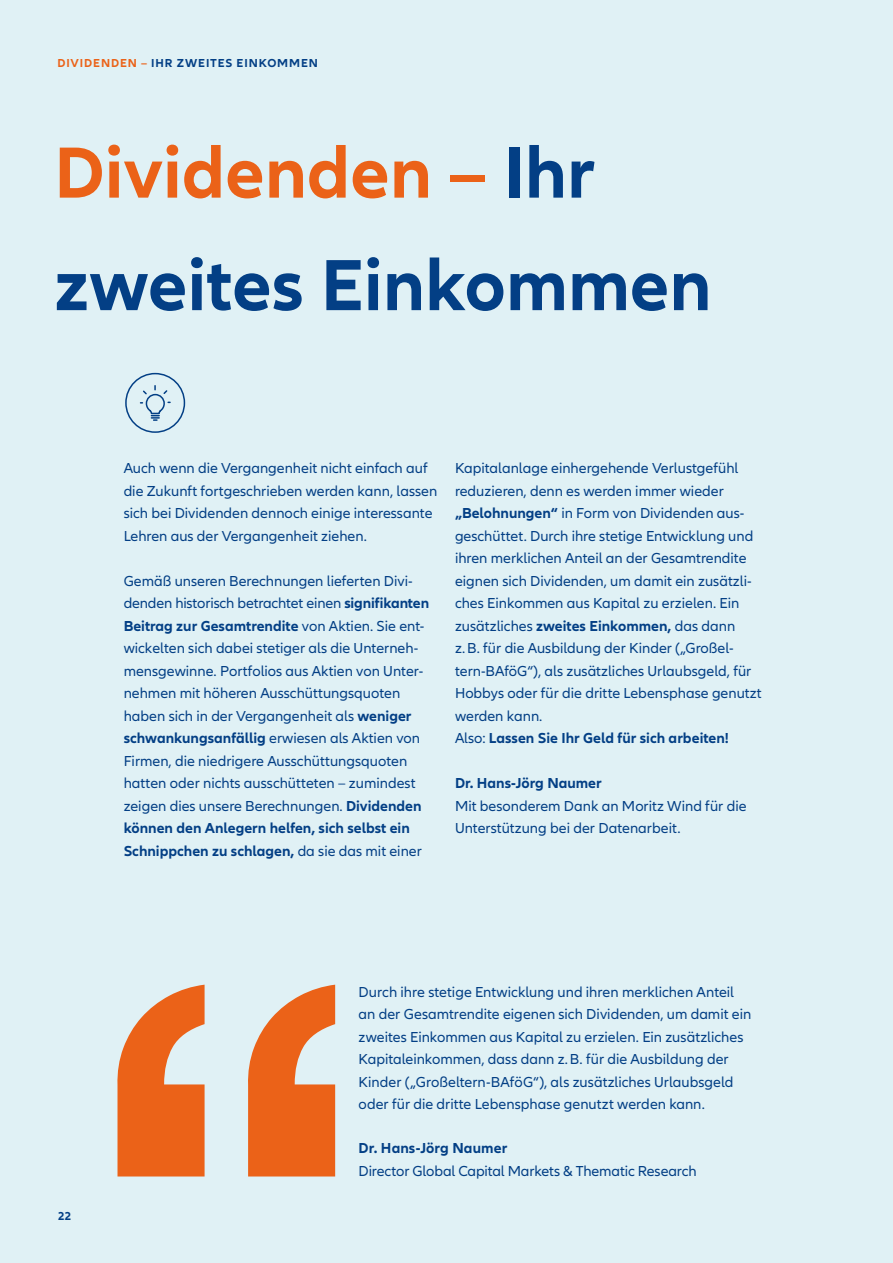
<style>
.page{position:relative;width:893px;height:1263px;background:#e0f1f5}
.page>*{position:absolute;margin:0;border:0;box-sizing:border-box;transform-origin:0 0}
.t1{font:700 75px/112.5px "Allianz Neo";color:#033f85}
.t2{font:15px/22.5px "Allianz Neo";color:#033f85}
.t3{font:700 15px "Allianz Neo";color:#033f85}
.t4{font:700 12px "Allianz Neo";letter-spacing:.075em;color:#033f85}
.s1{color:#eb6218}
.s2{font-weight:700}
</style>
<div class="page">
<svg style="left:117px;top:985px;width:218px;height:191px"></svg>
<svg style="left:125px;top:372px;width:61px;height:61px"></svg>
<p class="t4" style="left:57px;top:56px;width:262px"><span class="s1">DIVIDENDEN –</span> IHR ZWEITES EINKOMMEN</p>
<h1 class="t1" style="left:54px;top:118px;width:659px"><span class="s1">Dividenden –</span> Ihr zweites Einkommen</h1>
<p class="t2" style="left:124px;top:457px;width:315px">Auch wenn die Vergangenheit nicht einfach auf die Zukunft fortgeschrieben werden kann, lassen sich bei Dividenden dennoch einige interessante Lehren aus der Vergangenheit ziehen.</p>
<p class="t2" style="left:124px;top:570px;width:307px">Gemäß unseren Berechnungen lieferten Divi&shy;denden historisch betrachtet einen <span class="s2">signifikanten Beitrag zur Gesamtrendite</span> von Aktien. Sie ent&shy;wickelten sich dabei stetiger als die Unterneh&shy;mensgewinne. Portfolios aus Aktien von Unter&shy;nehmen mit höheren Ausschüttungsquoten haben sich in der Vergangenheit als <span class="s2">weniger schwankungsanfällig</span> erwiesen als Aktien von Firmen, die niedrigere Ausschüttungsquoten hatten oder nichts ausschütteten – zumindest zeigen dies unsere Berechnungen. <span class="s2">Dividenden können den Anlegern helfen, sich selbst ein Schnippchen zu schlagen,</span> da sie das mit einer</p>
<p class="t2" style="left:455px;top:457px;width:308px">Kapitalanlage einhergehende Verlustgefühl reduzieren, denn es werden immer wieder <span class="s2">„Belohnungen“</span> in Form von Dividenden aus&shy;geschüttet. Durch ihre stetige Entwicklung und ihren merklichen Anteil an der Gesamtrendite eignen sich Dividenden, um damit ein zusätzli&shy;ches Einkommen aus Kapital zu erzielen. Ein zusätzliches <span class="s2">zweites Einkommen,</span> das dann z.B. für die Ausbildung der Kinder („Großel&shy;tern-BAföG“), als zusätzliches Urlaubsgeld, für Hobbys oder für die dritte Lebensphase genutzt werden kann.<br>Also: <span class="s2">Lassen Sie Ihr Geld für sich arbeiten!</span></p>
<p class="t3" style="left:455px;top:775px;width:148px">Dr. Hans-Jörg Naumer</p>
<p class="t2" style="left:455px;top:795px;width:293px">Mit besonderem Dank an Moritz Wind für die<br>Unterstützung bei der Datenarbeit.</p>
<p class="t4" style="left:58px;top:1209px;width:15px">22</p>
<p class="t2" style="left:359px;top:981px;width:394px">Durch ihre stetige Entwicklung und ihren merklichen Anteil an der Gesamtrendite eigenen sich Dividenden, um damit ein zweites Einkommen aus Kapital zu erzielen. Ein zusätzliches Kapitaleinkommen, dass dann z.B. für die Ausbildung der Kinder („Großeltern-BAföG“), als zusätzliches Urlaubsgeld oder für die dritte Lebensphase genutzt werden kann.</p>
<p class="t3" style="left:359px;top:1139px;width:150px">Dr. Hans-Jörg Naumer</p>
<p class="t2" style="left:359px;top:1160px;width:340px">Director Global Capital Markets &amp; Thematic Research</p>
</div>
